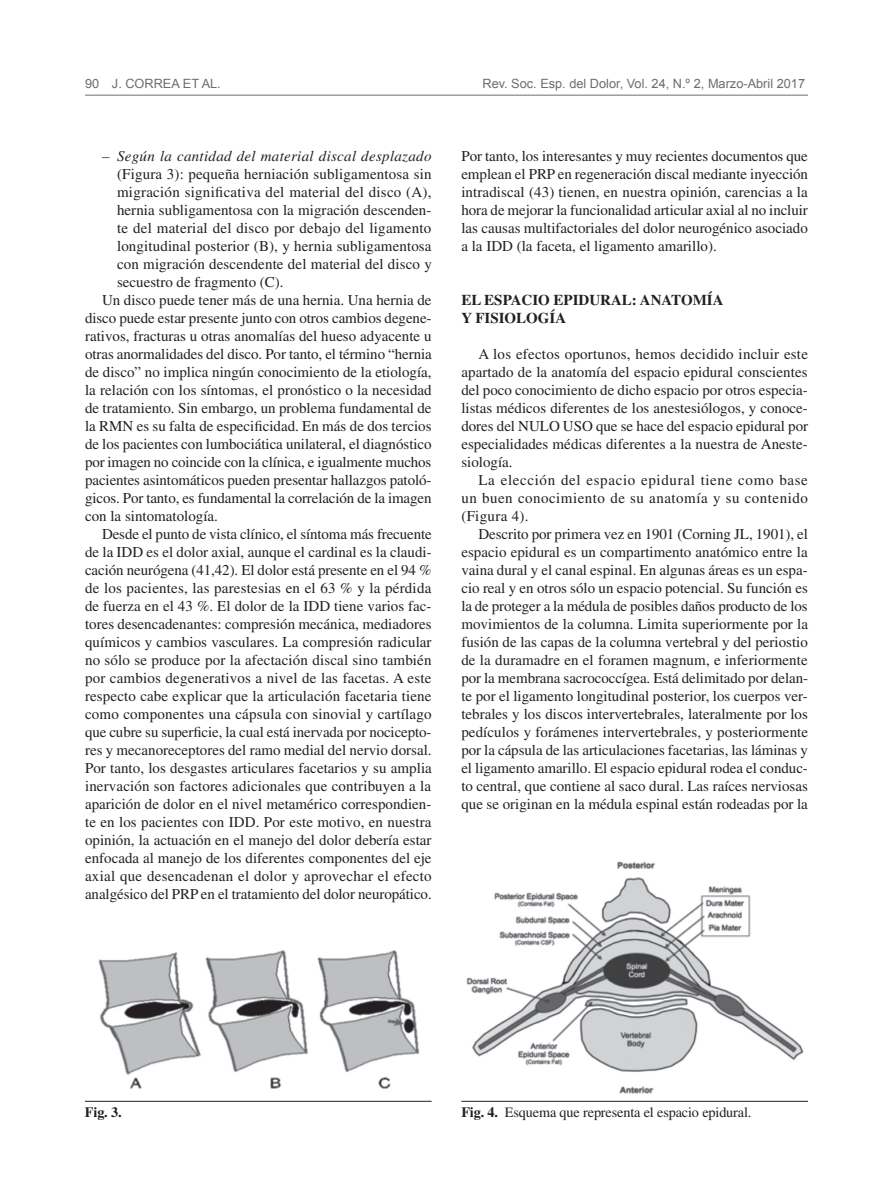
<style>
.page{position:relative;width:893px;height:1191px;background:#fff}
.page>*{position:absolute;margin:0;border:0;box-sizing:border-box;transform-origin:0 0}
.t1{font:15px/18px "Times";color:#231f20;text-align:justify}
.t2{font:italic 15px "Times";letter-spacing:.02em;color:#231f20}
.t3{font:700 15px/18px "Times";color:#231f20}
.t4{font:14.25px "Times";letter-spacing:-.01em;color:#231f20}
.t5{font:700 14.25px "Times";color:#231f20}
.t6{font:12.75px "Arial";color:#6c6d70}
.s1{font-weight:700}
</style>
<div class="page">
<hr style="left:85px;top:95px;width:723px;height:1px;background:#6c6d70">
<hr style="left:85px;top:1101px;width:347px;height:1px;background:#231f20">
<img style="left:98px;top:950px;width:322px;height:139px">
<hr style="left:461px;top:1101px;width:347px;height:1px;background:#231f20">
<img style="left:466px;top:861px;width:338px;height:233px">
<p class="t6" style="left:85px;top:75px;width:137px">90 J. CORREA ET AL.</p>
<p class="t6" style="left:482px;top:75px;width:324px">Rev. Soc. Esp. del Dolor, Vol. 24, N.º 2, Marzo-Abril 2017</p>
<p class="t2" style="left:102px;top:147px;width:331px">– Según la cantidad del material discal desplazado</p>
<p class="t1" style="left:117px;top:164px;width:316px">(Figura 3): pequeña herniación subligamentosa sin</p>
<p class="t1" style="left:117px;top:182px;width:316px">migración significativa del material del disco (A),</p>
<p class="t1" style="left:117px;top:200px;width:316px">hernia subligamentosa con la migración descenden-</p>
<p class="t1" style="left:117px;top:218px;width:316px">te del material del disco por debajo del ligamento</p>
<p class="t1" style="left:117px;top:236px;width:316px">longitudinal posterior (B), y hernia subligamentosa</p>
<p class="t1" style="left:117px;top:254px;width:316px">con migración descendente del material del disco y</p>
<p class="t1" style="left:117px;top:272px;width:168px">secuestro de fragmento (C).</p>
<p class="t1" style="left:102px;top:290px;width:331px">Un disco puede tener más de una hernia. Una hernia de</p>
<p class="t1" style="left:85px;top:308px;width:348px">disco puede estar presente junto con otros cambios degene-</p>
<p class="t1" style="left:85px;top:326px;width:348px">rativos, fracturas u otras anomalías del hueso adyacente u</p>
<p class="t1" style="left:85px;top:344px;width:348px">otras anormalidades del disco. Por tanto, el término “hernia</p>
<p class="t1" style="left:85px;top:362px;width:348px">de disco” no implica ningún conocimiento de la etiología,</p>
<p class="t1" style="left:85px;top:380px;width:348px">la relación con los síntomas, el pronóstico o la necesidad</p>
<p class="t1" style="left:85px;top:398px;width:348px">de tratamiento. Sin embargo, un problema fundamental de</p>
<p class="t1" style="left:85px;top:416px;width:348px">la RMN es su falta de especificidad. En más de dos tercios</p>
<p class="t1" style="left:85px;top:434px;width:348px">de los pacientes con lumbociática unilateral, el diagnóstico</p>
<p class="t1" style="left:85px;top:452px;width:348px">por imagen no coincide con la clínica, e igualmente muchos</p>
<p class="t1" style="left:85px;top:470px;width:348px">pacientes asintomáticos pueden presentar hallazgos patoló-</p>
<p class="t1" style="left:85px;top:488px;width:348px">gicos. Por tanto, es fundamental la correlación de la imagen</p>
<p class="t1" style="left:85px;top:506px;width:134px">con la sintomatología.</p>
<p class="t1" style="left:102px;top:524px;width:331px">Desde el punto de vista clínico, el síntoma más frecuente</p>
<p class="t1" style="left:85px;top:542px;width:348px">de la IDD es el dolor axial, aunque el cardinal es la claudi-</p>
<p class="t1" style="left:85px;top:560px;width:348px">cación neurógena (41,42). El dolor está presente en el 94 %</p>
<p class="t1" style="left:85px;top:578px;width:348px">de los pacientes, las parestesias en el 63 % y la pérdida</p>
<p class="t1" style="left:85px;top:596px;width:348px">de fuerza en el 43 %. El dolor de la IDD tiene varios fac-</p>
<p class="t1" style="left:85px;top:614px;width:348px">tores desencadenantes: compresión mecánica, mediadores</p>
<p class="t1" style="left:85px;top:632px;width:348px">químicos y cambios vasculares. La compresión radicular</p>
<p class="t1" style="left:85px;top:650px;width:348px">no sólo se produce por la afectación discal sino también</p>
<p class="t1" style="left:85px;top:668px;width:348px">por cambios degenerativos a nivel de las facetas. A este</p>
<p class="t1" style="left:85px;top:686px;width:348px">respecto cabe explicar que la articulación facetaria tiene</p>
<p class="t1" style="left:85px;top:704px;width:348px">como componentes una cápsula con sinovial y cartílago</p>
<p class="t1" style="left:85px;top:722px;width:348px">que cubre su superficie, la cual está inervada por nocicepto-</p>
<p class="t1" style="left:85px;top:740px;width:348px">res y mecanoreceptores del ramo medial del nervio dorsal.</p>
<p class="t1" style="left:85px;top:758px;width:348px">Por tanto, los desgastes articulares facetarios y su amplia</p>
<p class="t1" style="left:85px;top:776px;width:348px">inervación son factores adicionales que contribuyen a la</p>
<p class="t1" style="left:85px;top:794px;width:348px">aparición de dolor en el nivel metamérico correspondien-</p>
<p class="t1" style="left:85px;top:812px;width:348px">te en los pacientes con IDD. Por este motivo, en nuestra</p>
<p class="t1" style="left:85px;top:830px;width:348px">opinión, la actuación en el manejo del dolor debería estar</p>
<p class="t1" style="left:85px;top:848px;width:348px">enfocada al manejo de los diferentes componentes del eje</p>
<p class="t1" style="left:85px;top:866px;width:348px">axial que desencadenan el dolor y aprovechar el efecto</p>
<p class="t1" style="left:85px;top:884px;width:348px">analgésico del PRP en el tratamiento del dolor neuropático.</p>
<p class="t1" style="left:461px;top:146px;width:348px">Por tanto, los interesantes y muy recientes documentos que emplean el PRP en regeneración discal mediante inyección intradiscal (43) tienen, en nuestra opinión, carencias a la hora de mejorar la funcionalidad articular axial al no incluir las causas multifactoriales del dolor neurogénico asociado a la IDD (la faceta, el ligamento amarillo).</p>
<p class="t3" style="left:461px;top:290px;width:264px">EL ESPACIO EPIDURAL: ANATOMÍA<br>Y FISIOLOGÍA</p>
<p class="t1" style="left:461px;top:344px;width:348px;text-indent:17px">A los efectos oportunos, hemos decidido incluir este apartado de la anatomía del espacio epidural conscientes del poco conocimiento de dicho espacio por otros especia&shy;listas médicos diferentes de los anestesiólogos, y conoce&shy;dores del NULO USO que se hace del espacio epidural por especialidades médicas diferentes a la nuestra de Aneste&shy;siología.</p>
<p class="t1" style="left:461px;top:470px;width:348px;text-indent:17px">La elección del espacio epidural tiene como base un buen conocimiento de su anatomía y su contenido (Figura 4).</p>
<p class="t1" style="left:461px;top:524px;width:348px;text-indent:17px">Descrito por primera vez en 1901 (Corning JL, 1901), el espacio epidural es un compartimento anatómico entre la vaina dural y el canal espinal. En algunas áreas es un espa&shy;cio real y en otros sólo un espacio potencial. Su función es la de proteger a la médula de posibles daños producto de los movimientos de la columna. Limita superiormente por la fusión de las capas de la columna vertebral y del periostio de la duramadre en el foramen magnum, e inferiormente por la membrana sacrococcígea. Está delimitado por delan&shy;te por el ligamento longitudinal posterior, los cuerpos ver&shy;tebrales y los discos intervertebrales, lateralmente por los pedículos y forámenes intervertebrales, y posteriormente por la cápsula de las articulaciones facetarias, las láminas y el ligamento amarillo. El espacio epidural rodea el conduc&shy;to central, que contiene al saco dural. Las raíces nerviosas que se originan en la médula espinal están rodeadas por la</p>
<p class="t5" style="left:85px;top:1103px;width:38px">Fig. 3.</p>
<p class="t4" style="left:461px;top:1103px;width:292px"><span class="s1">Fig. 4.</span> Esquema que representa el espacio epidural.</p>
</div>
